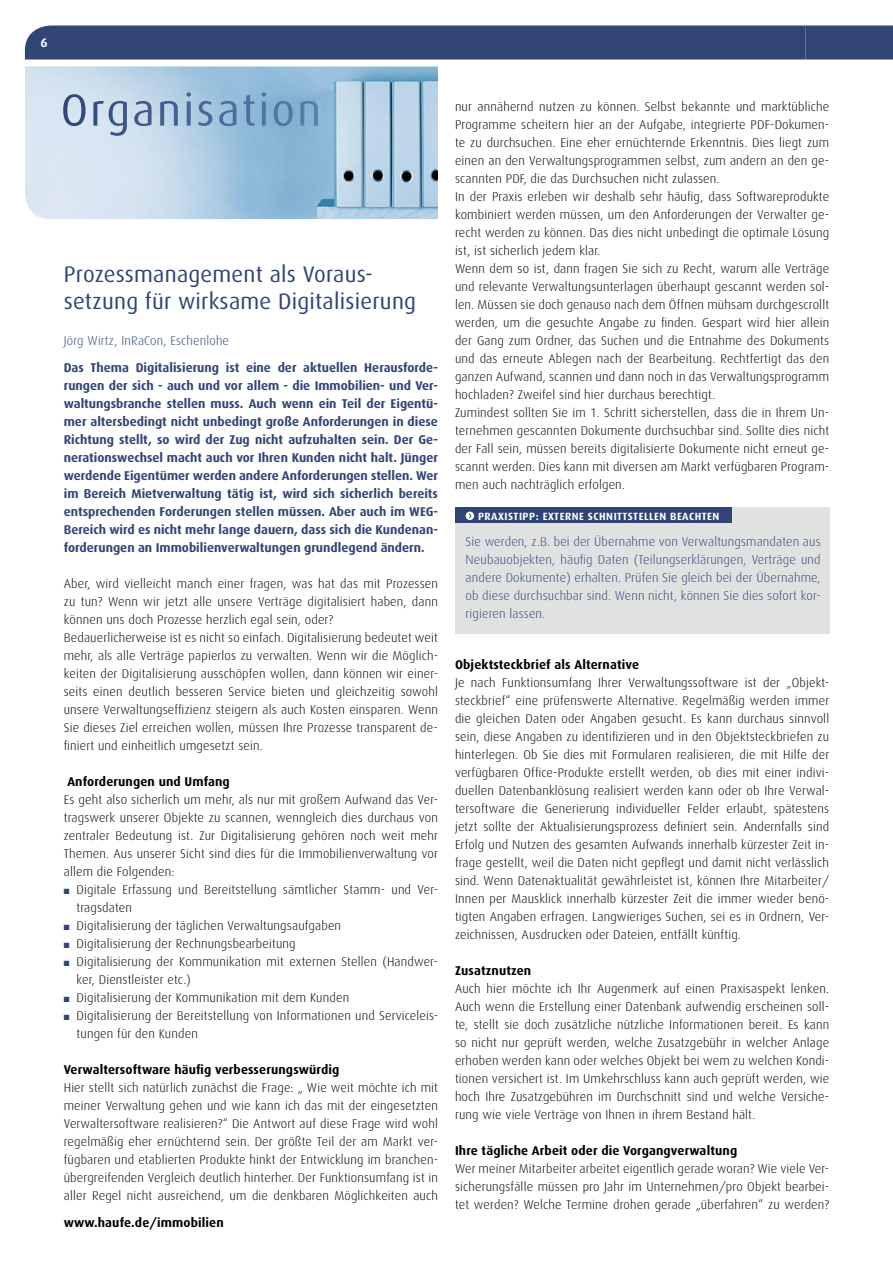
<style>
.page{position:relative;width:893px;height:1263px;background:#fff}
.page>*{position:absolute;margin:0;border:0;box-sizing:border-box;transform-origin:0 0}
.t1{font:22.5px/27px "Dax";letter-spacing:.01em;color:#314475}
.t2{font:300 12.75px/18px "Dax";letter-spacing:.01em;color:#000;text-align:justify}
.t3{font:700 12.75px/18px "Dax";color:#314475;text-align:justify}
.t4{font:300 12.75px/18px "Dax";letter-spacing:.01em;color:#314475;text-align:justify}
.t5{font:700 12.75px "Dax";letter-spacing:.01em;color:#000}
.t6{font:700 12.75px "Dax";color:#fff}
.t7{font:700 10.5px "Dax";letter-spacing:.05em;color:#fff}
.t8{font:7.5px "Zapf Dingbats";color:#314475}
</style>
<div class="page">
<div style="left:25px;top:26px;width:868px;height:34px;background:#314475"></div>
<img style="left:25px;top:66px;width:413px;height:153px">
<img style="left:63px;top:92px;width:255px;height:44px">
<div style="left:455px;top:507px;width:374px;height:126px;background:#e0e1e1"></div>
<div style="left:455px;top:507px;width:276px;height:16px;background:#314475"></div>
<svg style="left:466px;top:512px;width:8px;height:8px"></svg>
<p class="t6" style="left:40px;top:35px;width:9px">6</p>
<h1 class="t1" style="left:64px;top:261px;width:354px">Prozessmanagement als Voraus&shy;setzung für wirksame Digitalisierung</h1>
<p class="t4" style="left:64px;top:332px;width:167px">Jörg Wirtz, InRaCon, Eschenlohe</p>
<p class="t3" style="left:64px;top:359px;width:376px">Das Thema Digitalisierung ist eine der aktuellen Herausforde&shy;rungen der sich - auch und vor allem - die Immobilien- und Ver&shy;waltungsbranche stellen muss. Auch wenn ein Teil der Eigentü&shy;mer altersbedingt nicht unbedingt große Anforderungen in diese Richtung stellt, so wird der Zug nicht aufzuhalten sein. Der Ge&shy;nerationswechsel macht auch vor Ihren Kunden nicht halt. Jünger werdende Eigentümer werden andere Anforderungen stellen. Wer im Bereich Mietverwaltung tätig ist, wird sich sicherlich bereits entsprechenden Forderungen stellen müssen. Aber auch im WEG-Bereich wird es nicht mehr lange dauern, dass sich die Kundenan&shy;forderungen an Immobilienverwaltungen grundlegend ändern.</p>
<p class="t2" style="left:64px;top:575px;width:376px;text-align:left">Aber, wird vielleicht manch einer fragen, was hat das mit Prozessen zu tun? Wenn wir jetzt alle unsere Verträge digitalisiert haben, dann können uns doch Prozesse herzlich egal sein, oder?<br>Bedauerlicherweise ist es nicht so einfach. Digitalisierung bedeutet weit mehr, als alle Verträge papierlos zu verwalten. Wenn wir die Möglich&shy;keiten der Digitalisierung ausschöpfen wollen, dann können wir einer&shy;seits einen deutlich besseren Service bieten und gleichzeitig sowohl unsere Verwaltungseffizienz steigern als auch Kosten einsparen. Wenn Sie dieses Ziel erreichen wollen, müssen Ihre Prozesse transparent de&shy;finiert und einheitlich umgesetzt sein.</p>
<p class="t5" style="left:67px;top:775px;width:164px">Anforderungen und Umfang</p>
<p class="t2" style="left:64px;top:791px;width:376px">Es geht also sicherlich um mehr, als nur mit großem Aufwand das Ver&shy;tragswerk unserer Objekte zu scannen, wenngleich dies durchaus von zentraler Bedeutung ist. Zur Digitalisierung gehören noch weit mehr Themen. Aus unserer Sicht sind dies für die Immobilienverwaltung vor allem die Folgenden:</p>
<p class="t2" style="left:77px;top:881px;width:363px;text-align:left">Digitale Erfassung und Bereitstellung sämtlicher Stamm- und Ver&shy;tragsdaten<br>Digitalisierung der täglichen Verwaltungsaufgaben<br>Digitalisierung der Rechnungsbearbeitung<br>Digitalisierung der Kommunikation mit externen Stellen (Handwer&shy;ker, Dienstleister etc.)<br>Digitalisierung der Kommunikation mit dem Kunden<br>Digitalisierung der Bereitstellung von Informationen und Serviceleis&shy;tungen für den Kunden</p>
<p class="t5" style="left:64px;top:1063px;width:277px">Verwaltersoftware häufig verbesserungswürdig</p>
<p class="t2" style="left:64px;top:1079px;width:376px">Hier stellt sich natürlich zunächst die Frage: „ Wie weit möchte ich mit meiner Verwaltung gehen und wie kann ich das mit der eingesetzten Verwaltersoftware realisieren?“ Die Antwort auf diese Frage wird wohl regelmäßig eher ernüchternd sein. Der größte Teil der am Markt ver&shy;fügbaren und etablierten Produkte hinkt der Entwicklung im branchen&shy;übergreifenden Vergleich deutlich hinterher. Der Funktionsumfang ist in aller Regel nicht ausreichend, um die denkbaren Möglichkeiten auch</p>
<p class="t8" style="left:64px;top:888px;width:7px">■</p>
<p class="t8" style="left:64px;top:924px;width:7px">■</p>
<p class="t8" style="left:64px;top:942px;width:7px">■</p>
<p class="t8" style="left:64px;top:960px;width:7px">■</p>
<p class="t8" style="left:64px;top:996px;width:7px">■</p>
<p class="t8" style="left:64px;top:1014px;width:7px">■</p>
<p class="t5" style="left:64px;top:1216px;width:162px">www.haufe.de/immobilien</p>
<p class="t2" style="left:455px;top:98px;width:376px;text-align:left">nur annähernd nutzen zu können. Selbst bekannte und marktübliche Programme scheitern hier an der Aufgabe, integrierte PDF-Dokumen&shy;te zu durchsuchen. Eine eher ernüchternde Erkenntnis. Dies liegt zum einen an den Verwaltungsprogrammen selbst, zum andern an den ge&shy;scannten PDF, die das Durchsuchen nicht zulassen.<br>In der Praxis erleben wir deshalb sehr häufig, dass Softwareprodukte kombiniert werden müssen, um den Anforderungen der Verwalter ge&shy;recht werden zu können. Das dies nicht unbedingt die optimale Lösung ist, ist sicherlich jedem klar.<br>Wenn dem so ist, dann fragen Sie sich zu Recht, warum alle Verträge und relevante Verwaltungsunterlagen überhaupt gescannt werden sol&shy;len. Müssen sie doch genauso nach dem Öffnen mühsam durchgescrollt werden, um die gesuchte Angabe zu finden. Gespart wird hier allein der Gang zum Ordner, das Suchen und die Entnahme des Dokuments und das erneute Ablegen nach der Bearbeitung. Rechtfertigt das den ganzen Aufwand, scannen und dann noch in das Verwaltungsprogramm hochladen? Zweifel sind hier durchaus berechtigt.<br>Zumindest sollten Sie im 1. Schritt sicherstellen, dass die in Ihrem Un&shy;ternehmen gescannten Dokumente durchsuchbar sind. Sollte dies nicht der Fall sein, müssen bereits digitalisierte Dokumente nicht erneut ge&shy;scannt werden. Dies kann mit diversen am Markt verfügbaren Program&shy;men auch nachträglich erfolgen.</p>
<p class="t7" style="left:478px;top:510px;width:243px">PRAXISTIPP: EXTERNE SCHNITTSTELLEN BEACHTEN</p>
<p class="t4" style="left:466px;top:532px;width:357px">Sie werden, z.B. bei der Übernahme von Verwaltungsmandaten aus Neubauobjekten, häufig Daten (Teilungserklärungen, Verträge und andere Dokumente) erhalten. Prüfen Sie gleich bei der Übernahme, ob diese durchsuchbar sind. Wenn nicht, können Sie dies sofort kor&shy;rigieren lassen.</p>
<p class="t5" style="left:455px;top:658px;width:186px">Objektsteckbrief als Alternative</p>
<p class="t2" style="left:455px;top:674px;width:376px">Je nach Funktionsumfang Ihrer Verwaltungssoftware ist der „Objekt&shy;steckbrief“ eine prüfenswerte Alternative. Regelmäßig werden immer die gleichen Daten oder Angaben gesucht. Es kann durchaus sinnvoll sein, diese Angaben zu identifizieren und in den Objektsteckbriefen zu hinterlegen. Ob Sie dies mit Formularen realisieren, die mit Hilfe der verfügbaren Office-Produkte erstellt werden, ob dies mit einer indivi&shy;duellen Datenbanklösung realisiert werden kann oder ob Ihre Verwal&shy;tersoftware die Generierung individueller Felder erlaubt, spätestens jetzt sollte der Aktualisierungsprozess definiert sein. Andernfalls sind Erfolg und Nutzen des gesamten Aufwands innerhalb kürzester Zeit in&shy;frage gestellt, weil die Daten nicht gepflegt und damit nicht verlässlich sind. Wenn Datenaktualität gewährleistet ist, können Ihre Mitarbeiter/ Innen per Mausklick innerhalb kürzester Zeit die immer wieder benö&shy;tigten Angaben erfragen. Langwieriges Suchen, sei es in Ordnern, Ver&shy;zeichnissen, Ausdrucken oder Dateien, entfällt künftig.</p>
<p class="t5" style="left:455px;top:964px;width:78px">Zusatznutzen</p>
<p class="t2" style="left:455px;top:980px;width:376px">Auch hier möchte ich Ihr Augenmerk auf einen Praxisaspekt lenken.<br>Auch wenn die Erstellung einer Datenbank aufwendig erscheinen soll&shy;te, stellt sie doch zusätzliche nützliche Informationen bereit. Es kann so nicht nur geprüft werden, welche Zusatzgebühr in welcher Anlage erhoben werden kann oder welches Objekt bei wem zu welchen Kondi&shy;tionen versichert ist. Im Umkehrschluss kann auch geprüft werden, wie hoch Ihre Zusatzgebühren im Durchschnitt sind und welche Versiche&shy;rung wie viele Verträge von Ihnen in ihrem Bestand hält.</p>
<p class="t5" style="left:455px;top:1144px;width:284px">Ihre tägliche Arbeit oder die Vorgangverwaltung</p>
<p class="t2" style="left:455px;top:1160px;width:376px">Wer meiner Mitarbeiter arbeitet eigentlich gerade woran? Wie viele Ver&shy;sicherungsfälle müssen pro Jahr im Unternehmen/pro Objekt bearbei&shy;tet werden? Welche Termine drohen gerade „überfahren“ zu werden?</p>
</div>
